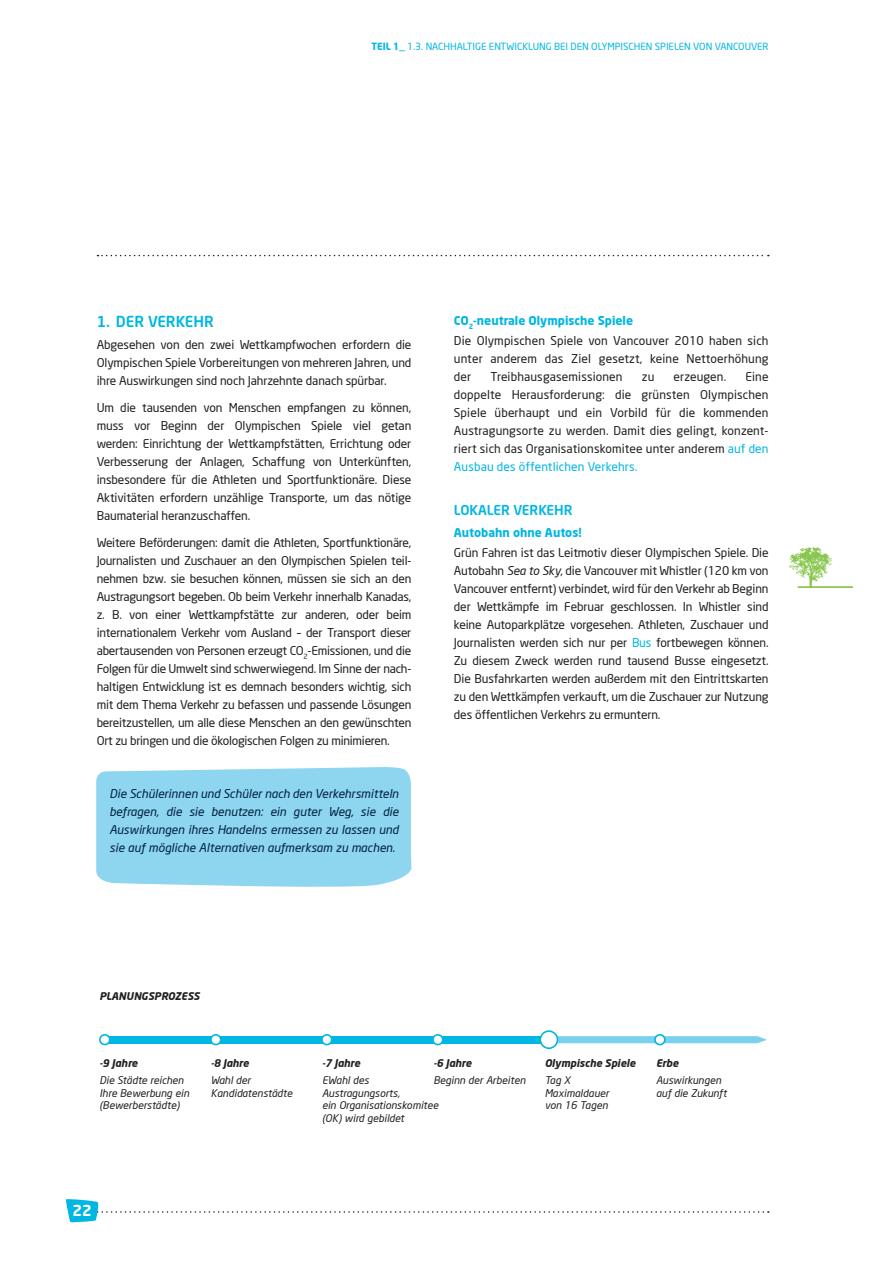
<style>
.page{position:relative;width:893px;height:1263px;background:#fff}
.page>*{position:absolute;margin:0;border:0;box-sizing:border-box;transform-origin:0 0}
.t1{font:500 15px "Neo Sans Std";color:#00b6e2}
.t2{font:700 15px "Neo Sans Two";color:#fff}
.t3{font:500 13.5px "Neo Sans Std";color:#00b6e2}
.t4{font:12px/18px "Neo Sans Two";letter-spacing:-.01em;color:#231f20;text-align:justify}
.t5{font:italic 12px/18px "Neo Sans Two";color:#002140;text-align:justify}
.t6{font:12px/20.1px "Neo Sans Two";letter-spacing:.01em;color:#231f20}
.t7{font:700 12px "Neo Sans Two";color:#00b6e2}
.t8{font:italic 10.5px/12.6px "Neo Sans Two";color:#231f20}
.t9{font:italic 700 10.5px "Neo Sans Two";color:#231f20}
.t10{font:9.75px "Neo Sans Two";color:#00b6e2}
.s1{font-weight:700}
.s2{font-weight:700;color:#00b6e2}
.s3{color:#00b6e2}
.s4{font-style:italic}
</style>
<div class="page">
<svg style="left:66px;top:1199px;width:703px;height:23px"></svg>
<svg style="left:97px;top:255px;width:672px;height:1px"></svg>
<div style="left:96px;top:767px;width:316px;height:120px;background:#8ed5ef"></div>
<div style="left:108px;top:1036px;width:440px;height:7px;background:#00b6e2"></div>
<svg style="left:558px;top:1036px;width:209px;height:7px"></svg>
<div style="left:99px;top:1034px;width:11px;height:11px;border:2px solid #00b6e2;border-radius:50%"></div>
<div style="left:211px;top:1035px;width:10px;height:9px;background:#fff;border-radius:50%"></div>
<div style="left:210px;top:1034px;width:11px;height:11px;border:2px solid #00b6e2;border-radius:50%"></div>
<div style="left:322px;top:1035px;width:10px;height:9px;background:#fff;border-radius:50%"></div>
<div style="left:321px;top:1034px;width:12px;height:11px;border:2px solid #00b6e2;border-radius:50%"></div>
<div style="left:433px;top:1035px;width:10px;height:9px;background:#fff;border-radius:50%"></div>
<div style="left:432px;top:1034px;width:12px;height:11px;border:2px solid #00b6e2;border-radius:50%"></div>
<div style="left:540px;top:1031px;width:17px;height:17px;background:#fff;border-radius:50%"></div>
<div style="left:539px;top:1030px;width:19px;height:19px;border:2px solid #00b6e2;border-radius:50%"></div>
<div style="left:655px;top:1035px;width:10px;height:9px;background:#fff;border-radius:50%"></div>
<div style="left:654px;top:1034px;width:12px;height:11px;border:2px solid #00b6e2;border-radius:50%"></div>
<svg style="left:788px;top:547px;width:44px;height:40px"></svg>
<hr style="left:798px;top:586px;width:54px;height:2px;background:#89c650">
<p class="t10" style="left:371px;top:43px;width:399px"><span class="s1">TEIL 1_</span> 1.3. NACHHALTIGE ENTWICKLUNG BEI DEN OLYMPISCHEN SPIELEN VON VANCOUVER</p>
<p class="t1" style="left:97px;top:316px;width:119px">1. DER VERKEHR</p>
<p class="t4" style="left:97px;top:337px;width:316px">Abgesehen von den zwei Wettkampfwochen erfordern die Olympischen Spiele Vorbereitungen von mehreren Jahren, und ihre Auswirkungen sind noch Jahrzehnte danach spürbar.</p>
<p class="t4" style="left:97px;top:400px;width:316px">Um die tausenden von Menschen empfangen zu können, muss vor Beginn der Olympischen Spiele viel getan werden: Einrichtung der Wettkampfstätten, Errichtung oder Verbesserung der Anlagen, Schaffung von Unterkünften, insbesondere für die Athleten und Sportfunktionäre. Diese Aktivitäten erfordern unzählige Transporte, um das nötige Baumaterial heranzuschaffen.</p>
<p class="t4" style="left:97px;top:534px;width:316px">Weitere Beförderungen: damit die Athleten, Sportfunktionäre, Journalisten und Zuschauer an den Olympischen Spielen teil&shy;nehmen bzw. sie besuchen können, müssen sie sich an den Austragungsort begeben. Ob beim Verkehr innerhalb Kanadas, z. B. von einer Wettkampfstätte zur anderen, oder beim internationalem Verkehr vom Ausland – der Transport dieser abertausenden von Personen erzeugt CO<sub>2</sub>-Emissionen, und die Folgen für die Umwelt sind schwerwiegend. Im Sinne der nach&shy;haltigen Entwicklung ist es demnach besonders wichtig, sich mit dem Thema Verkehr zu befassen und passende Lösungen bereitzustellen, um alle diese Menschen an den gewünschten Ort zu bringen und die ökologischen Folgen zu minimieren.</p>
<p class="t5" style="left:109px;top:785px;width:291px">Die Schülerinnen und Schüler nach den Verkehrsmitteln befragen, die sie benutzen: ein guter Weg, sie die Auswirkungen ihres Handelns ermessen zu lassen und sie auf mögliche Alternativen aufmerksam zu machen.</p>
<p class="t6" style="left:454px;top:312px;width:316px"><span class="s2">CO</span><sub>2</sub><span class="s2">-neutrale Olympische Spiele<br></span>Die Olympischen Spiele von Vancouver 2010 haben sich</p>
<p class="t6" style="left:454px;top:351px;width:316px;line-height:18px">unter anderem das Ziel gesetzt, keine Nettoerhöhung der</p>
<p class="t4" style="left:454px;top:369px;width:316px;text-indent:292px">Eine doppelte Herausforderung: die grünsten Olympischen Spiele überhaupt und ein Vorbild für die kommenden Austragungsorte zu werden. Damit dies gelingt, konzent&shy;riert sich das Organisationskomitee unter anderem <span class="s3">auf den Ausbau des öffentlichen Verkehrs.</span></p>
<p class="t3" style="left:454px;top:504px;width:120px">LOKALER VERKEHR</p>
<p class="t7" style="left:454px;top:528px;width:129px">Autobahn ohne Autos!</p>
<p class="t4" style="left:454px;top:545px;width:316px">Grün Fahren ist das Leitmotiv dieser Olympischen Spiele. Die Autobahn <span class="s4">Sea to Sky</span>, die Vancouver mit Whistler (120 km von Vancouver entfernt) verbindet, wird für den Verkehr ab Beginn der Wettkämpfe im Februar geschlossen. In Whistler sind keine Autoparkplätze vorgesehen. Athleten, Zuschauer und Journalisten werden sich nur per <span class="s3">Bus</span> fortbewegen können.<br>Zu diesem Zweck werden rund tausend Busse eingesetzt.<br>Die Busfahrkarten werden außerdem mit den Eintrittskarten zu den Wettkämpfen verkauft, um die Zuschauer zur Nutzung des öffentlichen Verkehrs zu ermuntern.</p>
<p class="t6" style="left:490px;top:368px;width:134px">Treibhausgasemissionen</p>
<p class="t4" style="left:642px;top:369px;width:14px">zu</p>
<p class="t6" style="left:673px;top:368px;width:54px">erzeugen.</p>
<p class="t9" style="left:99px;top:992px;width:102px">PLANUNGSPROZESS</p>
<p class="t9" style="left:99px;top:1059px;width:40px">-9 Jahre</p>
<p class="t8" style="left:99px;top:1075px;width:91px">Die Städte reichen<br>Ihre Bewerbung ein (Bewerberstädte)</p>
<p class="t9" style="left:211px;top:1059px;width:40px">-8 Jahre</p>
<p class="t8" style="left:211px;top:1075px;width:83px">Wahl der<br>Kandidatenstädte</p>
<p class="t9" style="left:322px;top:1059px;width:40px">-7 Jahre</p>
<p class="t8" style="left:322px;top:1075px;width:118px">EWahl des<br>Austragungsorts,<br>ein Organisationskomitee (OK) wird gebildet</p>
<p class="t9" style="left:433px;top:1059px;width:40px">-6 Jahre</p>
<p class="t8" style="left:433px;top:1075px;width:94px">Beginn der Arbeiten</p>
<p class="t9" style="left:545px;top:1059px;width:92px">Olympische Spiele</p>
<p class="t8" style="left:545px;top:1075px;width:66px">Tag X<br>Maximaldauer von 16 Tagen</p>
<p class="t9" style="left:656px;top:1059px;width:24px">Erbe</p>
<p class="t8" style="left:656px;top:1075px;width:72px">Auswirkungen auf die Zukunft</p>
<p class="t2" style="left:73px;top:1204px;width:21px">22</p>
</div>
